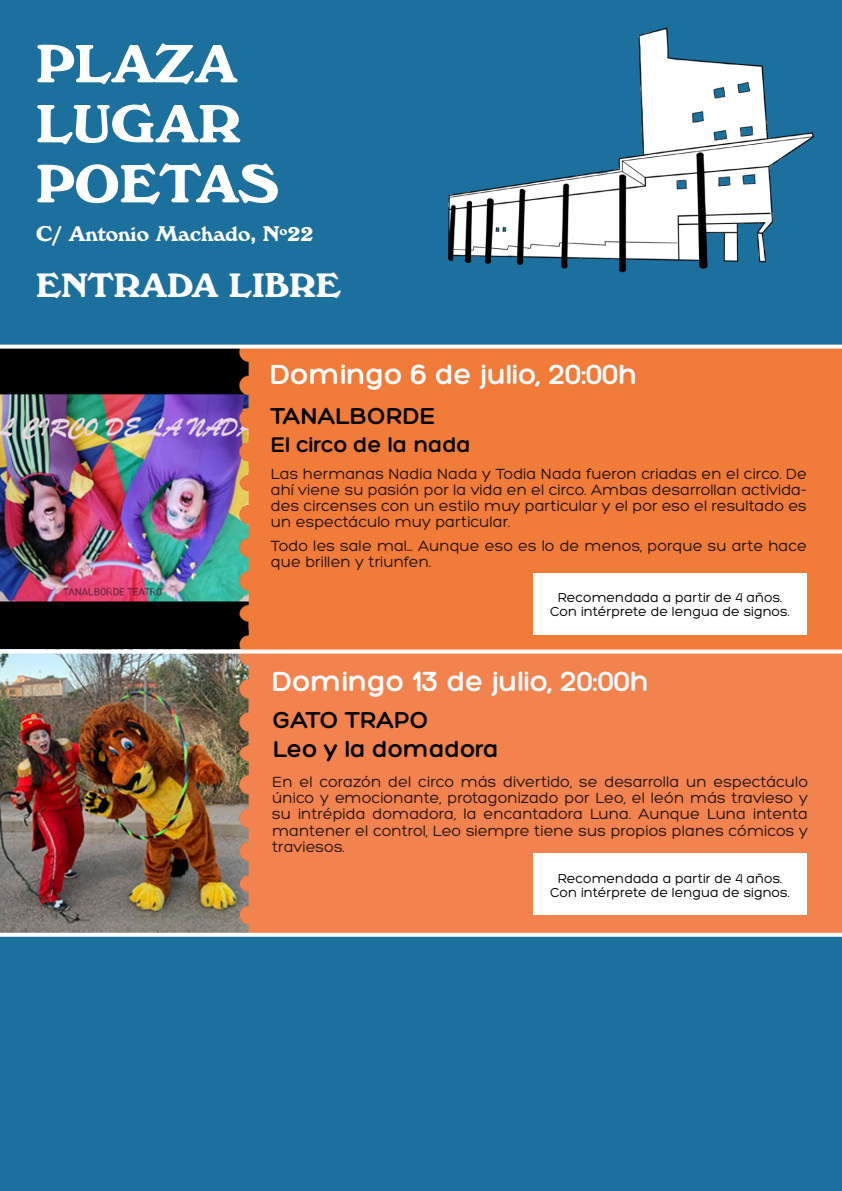
<style>
.page{position:relative;width:842px;height:1191px;background:#1c709e}
.page>*{position:absolute;margin:0;border:0;box-sizing:border-box;transform-origin:0 0}
.t1{font:700 56px "Windsor D";color:#fff}
.t2{font:700 35px "Windsor D";color:#fff}
.t3{font:700 30px "Hero";color:#f3fafb}
.t4{font:700 25px "Hero";color:#000}
.t5{font:700 23px "Hero";color:#000}
.t6{font:700 22px "Windsor D";color:#fff}
.t7{font:16px/16px "Hero";color:#000001;text-align:justify}
.t8{font:14px "Hero";color:#000001}
.s1{color:#fff}
</style>
<div class="page">
<div style="left:0;top:346px;width:842px;height:305px;background:#f17b38"></div>
<div style="left:0;top:653px;width:842px;height:281px;background:#f2824e"></div>
<img style="left:0;top:348px;width:262px;height:301px">
<img style="left:0;top:653px;width:262px;height:279px">
<svg style="left:0;top:344px;width:842px;height:4px;background:#dce9f0"></svg>
<svg style="left:0;top:649px;width:842px;height:4px;background:#f9ede7"></svg>
<svg style="left:0;top:932px;width:842px;height:4px;background:#f6e6df"></svg>
<div style="left:533px;top:573px;width:274px;height:61px;background:#fff"></div>
<img style="left:447px;top:27px;width:367px;height:256px">
<div style="left:533px;top:853px;width:274px;height:62px;background:#fff"></div>
<p class="t1" style="left:36px;top:31px;width:203px">PLAZA</p>
<p class="t1" style="left:36px;top:91px;width:206px">LUGAR</p>
<p class="t1" style="left:36px;top:151px;width:245px">POETAS</p>
<p class="t6" style="left:36px;top:221px;width:279px">C/ Antonio Machado, Nº22</p>
<p class="t2" style="left:36px;top:265px;width:307px">ENTRADA LIBRE</p>
<p class="t3" style="left:271px;top:359px;width:368px"><span class="s1">Domingo 6</span> de julio, 20:00h</p>
<p class="t4" style="left:271px;top:402px;width:166px">TANALBORDE</p>
<p class="t5" style="left:271px;top:432px;width:202px">El circo de la nada</p>
<p class="t7" style="left:271px;top:466px;width:537px">Las hermanas Nadia Nada y Todia Nada fueron criadas en el circo. De ahí viene su pasión por la vida en el circo. Ambas desarrollan activida&shy;des circenses con un estilo muy particular y el por eso el resultado es un espectáculo muy particular.</p>
<p class="t7" style="left:271px;top:538px;width:537px">Todo les sale mal… Aunque eso es lo de menos, porque su arte hace que brillen y triunfen.</p>
<p class="t8" style="left:558px;top:591px;width:226px">Recomendada a partir de 4 años.</p>
<p class="t8" style="left:550px;top:604px;width:241px">Con intérprete de lengua de signos.</p>
<p class="t3" style="left:273px;top:666px;width:378px"><span class="s1">Domingo 13</span> de julio, 20:00h</p>
<p class="t4" style="left:273px;top:706px;width:157px">GATO TRAPO</p>
<p class="t4" style="left:273px;top:736px;width:227px">Leo y la domadora</p>
<p class="t7" style="left:272px;top:774px;width:537px">En el corazón del circo más divertido, se desarrolla un espectáculo único y emocionante, protagonizado por Leo, el león más travieso y su intrépida domadora, la encantadora Luna. Aunque Luna intenta mantener el control, Leo siempre tiene sus propios planes cómicos y traviesos.</p>
<p class="t8" style="left:558px;top:871px;width:226px">Recomendada a partir de 4 años.</p>
<p class="t8" style="left:550px;top:885px;width:241px">Con intérprete de lengua de signos.</p>
</div>
